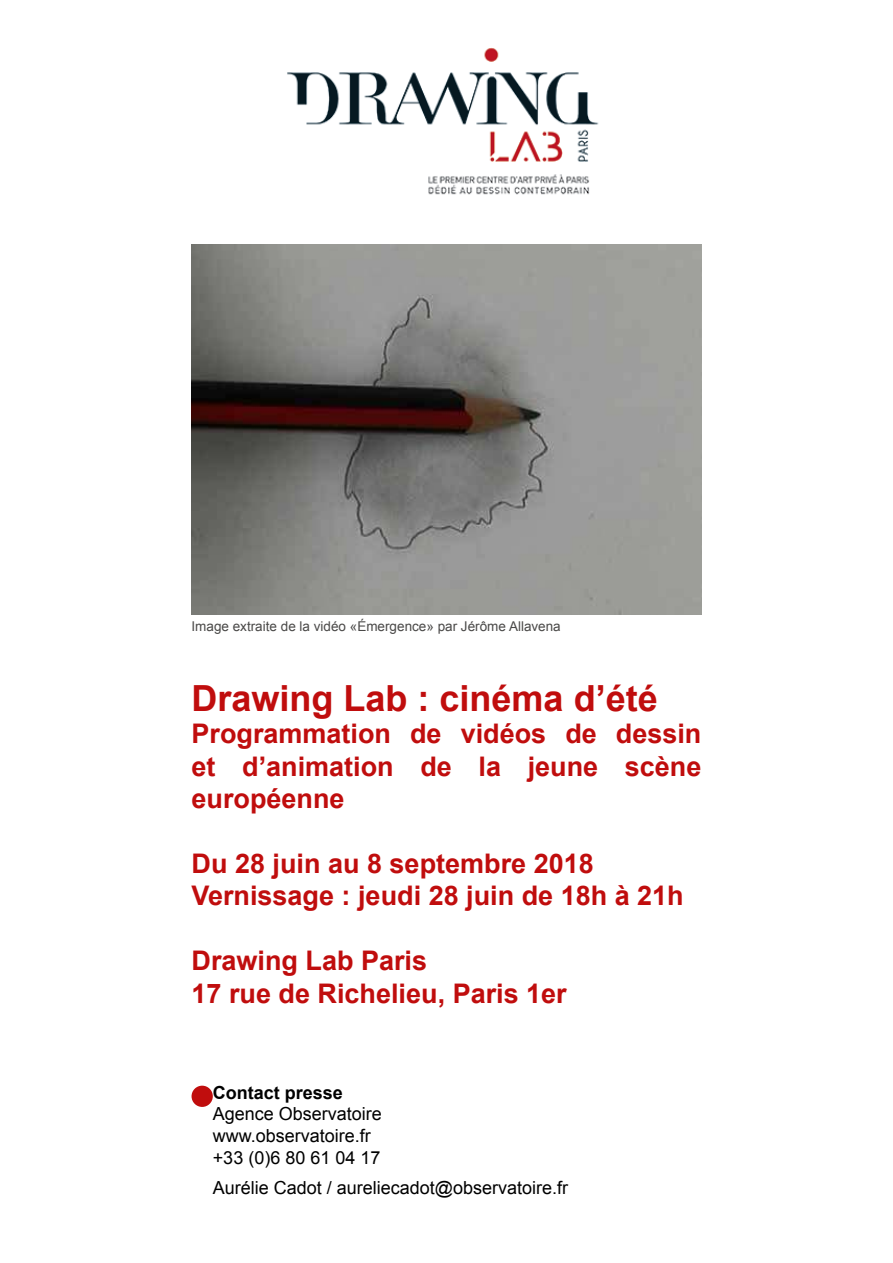
<style>
.page{position:relative;width:893px;height:1263px;background:#fff}
.page>*{position:absolute;margin:0;border:0;box-sizing:border-box;transform-origin:0 0}
.t1{font:700 36px "Arial";color:#c00d0d}
.t2{font:700 27px/32.4px "Arial";color:#c00d0d}
.t3{font:18px/21.6px "Arial";color:#000}
.t4{font:700 18px "Arial";color:#000}
.t5{font:13.5px "Arial";color:#4a4948}
</style>
<div class="page">
<div style="left:192px;top:1086px;width:21px;height:21px;background:#c00d0d;border-radius:50%"></div>
<img style="left:287px;top:48px;width:312px;height:147px">
<img style="left:192px;top:244px;width:509px;height:370px">
<p class="t5" style="left:192px;top:621px;width:371px">Image extraite de la vidéo «Émergence» par Jérôme Allavena</p>
<h1 class="t1" style="left:192px;top:685px;width:468px">Drawing Lab : cinéma d’été</h1>
<p class="t2" style="left:192px;top:720px;width:511px;text-align:justify">Programmation de vidéos de dessin et d’animation de la jeune scène européenne</p>
<p class="t2" style="left:192px;top:850px;width:494px">Du 28 juin au 8 septembre 2018<br>Vernissage : jeudi 28 juin de 18h à 21h</p>
<p class="t2" style="left:192px;top:947px;width:377px">Drawing Lab Paris<br>17 rue de Richelieu, Paris 1er</p>
<p class="t4" style="left:213px;top:1086px;width:132px">Contact presse</p>
<p class="t3" style="left:213px;top:1105px;width:171px">Agence Observatoire www.observatoire.fr +33 (0)6 80 61 04 17</p>
<p class="t3" style="left:213px;top:1178px;width:357px">Aurélie Cadot / aureliecadot@observatoire.fr</p>
</div>
